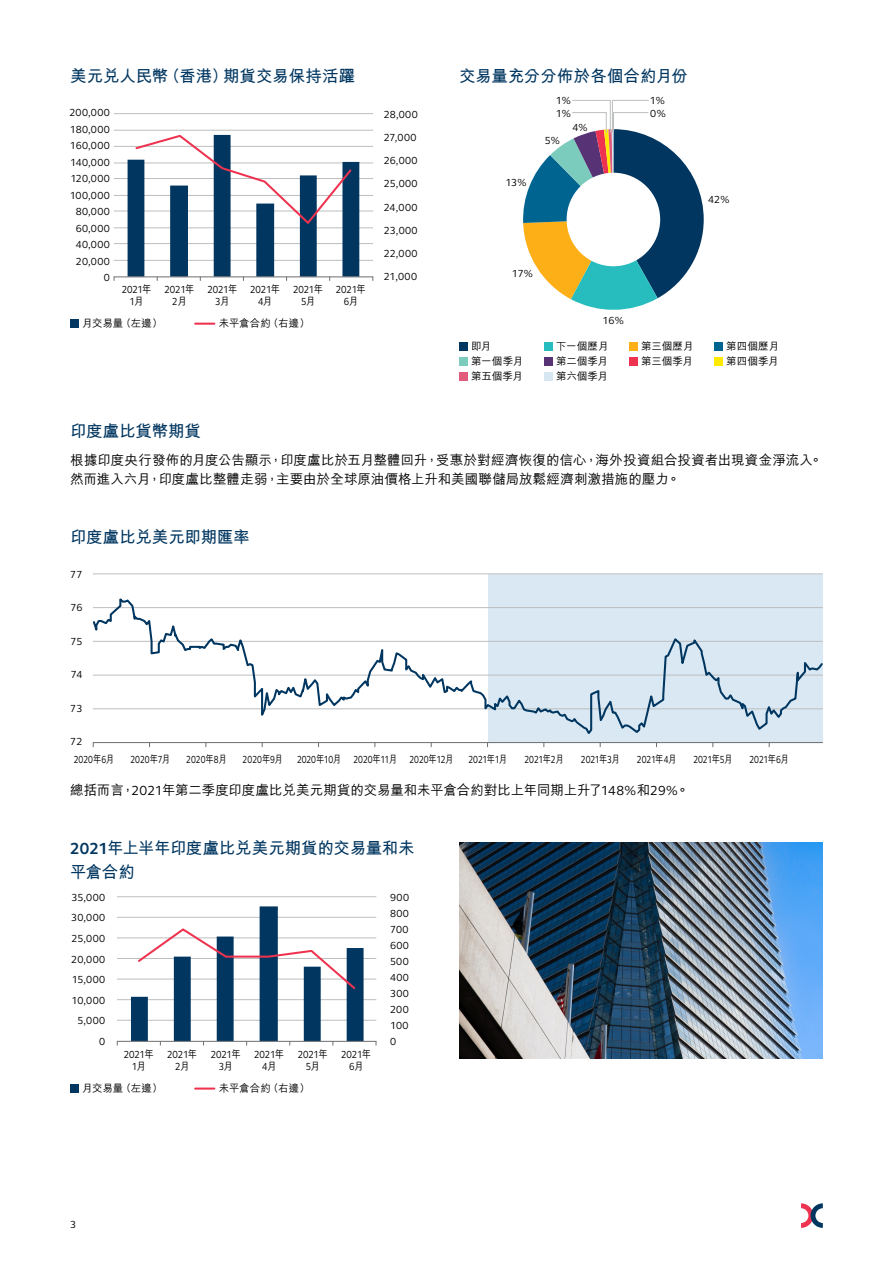
<style>
.page{position:relative;width:893px;height:1263px;background:#fff}
.page>*{position:absolute;margin:0;border:0;box-sizing:border-box;transform-origin:0 0}
.t1{font:700 16.5px/24px "M Hei HK";letter-spacing:-.005em;color:#003660}
.t2{font:500 13.5px/19.5px "M Hei HK";color:#000}
.t3{font:10.5px/16.5px "FS Elliot Pro";letter-spacing:.04em;color:#000}
.t4{font:10.5px "FS Elliot Pro";color:#000;scale:.8 1}
.t5{font:10.5px/12px "FS Elliot Pro";color:#000;text-align:center;scale:.9 1}
.t6{font:500 10.5px "M Hei HK";color:#000}
.t7{font:10.5px/16px "FS Elliot Pro";color:#000;text-align:justify}
.s1{font-family:"M Hei HK";font-weight:500}
.s2{font-family:"FS Elliot Pro";font-weight:400}
.s3{font-family:"FS Elliot Pro"}
</style>
<div class="page">
<svg style="left:801px;top:1203px;width:22px;height:25px"></svg>
<div style="left:459px;top:342px;width:9px;height:9px;background:#003660"></div>
<div style="left:544px;top:342px;width:9px;height:9px;background:#27bdbe"></div>
<div style="left:629px;top:342px;width:9px;height:9px;background:#fcaf17"></div>
<div style="left:714px;top:342px;width:9px;height:9px;background:#006491"></div>
<div style="left:459px;top:357px;width:9px;height:9px;background:#7cccbd"></div>
<div style="left:544px;top:357px;width:9px;height:9px;background:#573275"></div>
<div style="left:629px;top:357px;width:9px;height:9px;background:#ee3350"></div>
<div style="left:714px;top:357px;width:9px;height:9px;background:#ffea00"></div>
<div style="left:459px;top:372px;width:9px;height:9px;background:#e15c7c"></div>
<div style="left:544px;top:372px;width:9px;height:9px;background:#d6e7f2"></div>
<div style="left:488px;top:574px;width:335px;height:169px;background:#d9e8f2"></div>
<hr style="left:93px;top:573px;width:730px;height:1px;background:#bcbec0">
<hr style="left:93px;top:742px;width:730px;height:1px;background:#6d6e71">
<svg style="left:93px;top:598px;width:730px;height:136px"></svg>
<hr style="left:117px;top:896px;width:259px;height:1px;background:#bcbec0">
<hr style="left:117px;top:917px;width:259px;height:1px;background:#bcbec0">
<hr style="left:117px;top:937px;width:259px;height:1px;background:#bcbec0">
<hr style="left:117px;top:958px;width:259px;height:1px;background:#bcbec0">
<hr style="left:117px;top:979px;width:259px;height:1px;background:#bcbec0">
<hr style="left:117px;top:999px;width:259px;height:1px;background:#bcbec0">
<hr style="left:117px;top:1020px;width:259px;height:1px;background:#bcbec0">
<svg style="left:131px;top:906px;width:233px;height:139px"></svg>
<hr style="left:117px;top:1041px;width:259px;height:1px;background:#6d6e71">
<hr style="left:114px;top:260px;width:259px;height:1px;background:#bcbec0">
<hr style="left:114px;top:243px;width:259px;height:1px;background:#bcbec0">
<hr style="left:114px;top:228px;width:259px;height:1px;background:#bcbec0">
<hr style="left:114px;top:211px;width:259px;height:1px;background:#bcbec0">
<hr style="left:114px;top:195px;width:259px;height:1px;background:#bcbec0">
<hr style="left:114px;top:178px;width:259px;height:1px;background:#bcbec0">
<hr style="left:114px;top:163px;width:259px;height:1px;background:#bcbec0">
<hr style="left:114px;top:146px;width:259px;height:1px;background:#bcbec0">
<hr style="left:114px;top:130px;width:259px;height:1px;background:#bcbec0">
<hr style="left:114px;top:113px;width:259px;height:1px;background:#bcbec0">
<svg style="left:523px;top:100px;width:181px;height:210px"></svg>
<div style="left:567px;top:173px;width:93px;height:93px;background:#fff;border-radius:50%"></div>
<svg style="left:128px;top:134px;width:231px;height:147px"></svg>
<hr style="left:114px;top:277px;width:259px;height:1px;background:#6d6e71">
<img style="left:459px;top:842px;width:364px;height:217px">
<div style="left:70px;top:319px;width:9px;height:9px;background:#003660"></div>
<svg style="left:195px;top:323px;width:19px;height:2px"></svg>
<div style="left:70px;top:1084px;width:9px;height:8px;background:#003660"></div>
<svg style="left:195px;top:1087px;width:19px;height:2px"></svg>
<p class="t1" style="left:70px;top:62px;width:286px">美元兌人民幣（香港）期貨交易保持活躍</p>
<p class="t1" style="left:459px;top:62px;width:230px">交易量充分分佈於各個合約月份</p>
<p class="t3" style="left:70px;top:104px;width:42px;text-align:right">200,000<br>180,000<br>160,000<br>140,000<br>120,000<br>100,000<br>80,000<br>60,000<br>40,000<br>20,000<br>0</p>
<p class="t3" style="left:384px;top:103px;width:35px;line-height:23.1px">28,000<br>27,000</p>
<p class="t3" style="left:384px;top:149px;width:35px;line-height:23.1px">26,000<br>25,000</p>
<p class="t3" style="left:384px;top:195px;width:35px;line-height:23.1px">24,000<br>23,000</p>
<p class="t7" style="left:384px;top:245px;width:35px">22,000</p>
<p class="t7" style="left:384px;top:268px;width:35px">21,000</p>
<p class="t5" style="left:122px;top:283px;width:35px">2021<span class="s1">年<br></span>1<span class="s1">月</span></p>
<p class="t5" style="left:207px;top:283px;width:35px">2021<span class="s1">年<br></span>3<span class="s1">月</span></p>
<p class="t5" style="left:293px;top:283px;width:35px">2021<span class="s1">年<br></span>5<span class="s1">月</span></p>
<p class="t5" style="left:165px;top:283px;width:35px">2021<span class="s1">年<br></span>2<span class="s1">月</span></p>
<p class="t5" style="left:250px;top:283px;width:35px">2021<span class="s1">年<br></span>4<span class="s1">月</span></p>
<p class="t5" style="left:336px;top:283px;width:35px">2021<span class="s1">年<br></span>6<span class="s1">月</span></p>
<p class="t6" style="left:82px;top:316px;width:82px">月交易量（左邊）</p>
<p class="t6" style="left:219px;top:316px;width:93px">未平倉合約（右邊）</p>
<p class="t7" style="left:505px;top:175px;width:23px">13%</p>
<p class="t7" style="left:556px;top:92px;width:16px">1%</p>
<p class="t7" style="left:650px;top:92px;width:16px">1%</p>
<p class="t7" style="left:556px;top:105px;width:16px">1%</p>
<p class="t7" style="left:650px;top:105px;width:17px">0%</p>
<p class="t7" style="left:545px;top:132px;width:17px">5%</p>
<p class="t7" style="left:572px;top:119px;width:17px">4%</p>
<p class="t7" style="left:512px;top:266px;width:23px">17%</p>
<p class="t7" style="left:602px;top:312px;width:23px">16%</p>
<p class="t7" style="left:708px;top:192px;width:23px">42%</p>
<p class="t6" style="left:471px;top:339px;width:22px">即月</p>
<p class="t6" style="left:556px;top:339px;width:54px">下⼀個歷月</p>
<p class="t6" style="left:641px;top:339px;width:54px">第三個歷月</p>
<p class="t6" style="left:726px;top:339px;width:55px">第四個歷月</p>
<p class="t6" style="left:471px;top:354px;width:54px">第一個季月</p>
<p class="t6" style="left:556px;top:354px;width:53px">第二個季月</p>
<p class="t6" style="left:641px;top:354px;width:53px">第三個季月</p>
<p class="t6" style="left:726px;top:354px;width:51px">第四個季⽉</p>
<p class="t6" style="left:471px;top:369px;width:53px">第五個季月</p>
<p class="t6" style="left:556px;top:369px;width:53px">第六個季月</p>
<p class="t1" style="left:70px;top:418px;width:132px">印度盧比貨幣期貨</p>
<p class="t2" style="left:70px;top:449px;width:754px">根據印度央行發佈的月度公告顯示，印度盧比於五月整體回升，受惠於對經濟恢復的信心，海外投資組合投資者出現資金淨流入。然而進入六月，印度盧比整體走弱，主要由於全球原油價格上升和美國聯儲局放鬆經濟刺激措施的壓力。</p>
<p class="t1" style="left:70px;top:524px;width:181px">印度盧比兌美元即期匯率</p>
<p class="t7" style="left:70px;top:566px;width:14px">77</p>
<p class="t7" style="left:71px;top:599px;width:13px">76</p>
<p class="t7" style="left:70px;top:633px;width:14px">75</p>
<p class="t7" style="left:71px;top:666px;width:13px">74</p>
<p class="t7" style="left:70px;top:700px;width:14px">73</p>
<p class="t7" style="left:70px;top:733px;width:14px">72</p>
<p class="t2" style="left:70px;top:779px;width:621px">總括而言，<span class="s2">2021</span>年第二季度印度盧比兌美元期貨的交易量和未平倉合約對比上年同期上升了<span class="s2">148%</span>和<span class="s2">29%</span>。</p>
<p class="t4" style="left:74px;top:753px;width:52px">2020<span class="s1">年</span>6<span class="s1">月</span></p>
<p class="t4" style="left:130px;top:753px;width:51px">2020<span class="s1">年</span>7<span class="s1">月</span></p>
<p class="t4" style="left:186px;top:753px;width:52px">2020<span class="s1">年</span>8<span class="s1">月</span></p>
<p class="t4" style="left:243px;top:753px;width:52px">2020<span class="s1">年</span>9<span class="s1">月</span></p>
<p class="t4" style="left:297px;top:753px;width:197px">2020<span class="s1">年</span>10<span class="s1">月</span> 2020<span class="s1">年</span>11<span class="s1">月</span> 2020<span class="s1">年</span>12<span class="s1">月</span></p>
<p class="t4" style="left:469px;top:753px;width:50px">2021<span class="s1">年</span>1<span class="s1">月</span></p>
<p class="t4" style="left:524px;top:753px;width:51px">2021<span class="s1">年</span>2<span class="s1">月</span></p>
<p class="t4" style="left:581px;top:753px;width:50px">2021<span class="s1">年</span>3<span class="s1">月</span></p>
<p class="t4" style="left:637px;top:753px;width:51px">2021<span class="s1">年</span>4<span class="s1">月</span></p>
<p class="t4" style="left:693px;top:753px;width:50px">2021<span class="s1">年</span>5<span class="s1">月</span></p>
<p class="t4" style="left:749px;top:753px;width:51px">2021<span class="s1">年</span>6<span class="s1">月</span></p>
<p class="t1" style="left:70px;top:835px;width:346px"><span class="s3">2021</span>年上半年印度盧比兌美元期貨的交易量和未平倉合約</p>
<p class="t3" style="left:71px;top:887px;width:36px;line-height:20.5px;text-align:right">35,000<br>30,000<br>25,000<br>20,000<br>15,000<br>10,000<br>5,000<br>0</p>
<p class="t7" style="left:390px;top:889px;width:20px">900<br>800<br>700<br>600<br>500<br>400<br>300<br>200<br>100<br>0</p>
<p class="t5" style="left:124px;top:1048px;width:35px">2021<span class="s1">年<br></span>1<span class="s1">月</span></p>
<p class="t5" style="left:211px;top:1048px;width:35px">2021<span class="s1">年<br></span>3<span class="s1">月</span></p>
<p class="t5" style="left:298px;top:1048px;width:35px">2021<span class="s1">年<br></span>5<span class="s1">月</span></p>
<p class="t5" style="left:167px;top:1048px;width:35px">2021<span class="s1">年<br></span>2<span class="s1">月</span></p>
<p class="t5" style="left:254px;top:1048px;width:35px">2021<span class="s1">年<br></span>4<span class="s1">月</span></p>
<p class="t5" style="left:341px;top:1048px;width:35px">2021<span class="s1">年<br></span>6<span class="s1">月</span></p>
<p class="t6" style="left:82px;top:1080px;width:82px">月交易量（左邊）</p>
<p class="t6" style="left:219px;top:1080px;width:93px">未平倉合約（右邊）</p>
<p class="t7" style="left:70px;top:1216px;width:8px">3</p>
</div>
